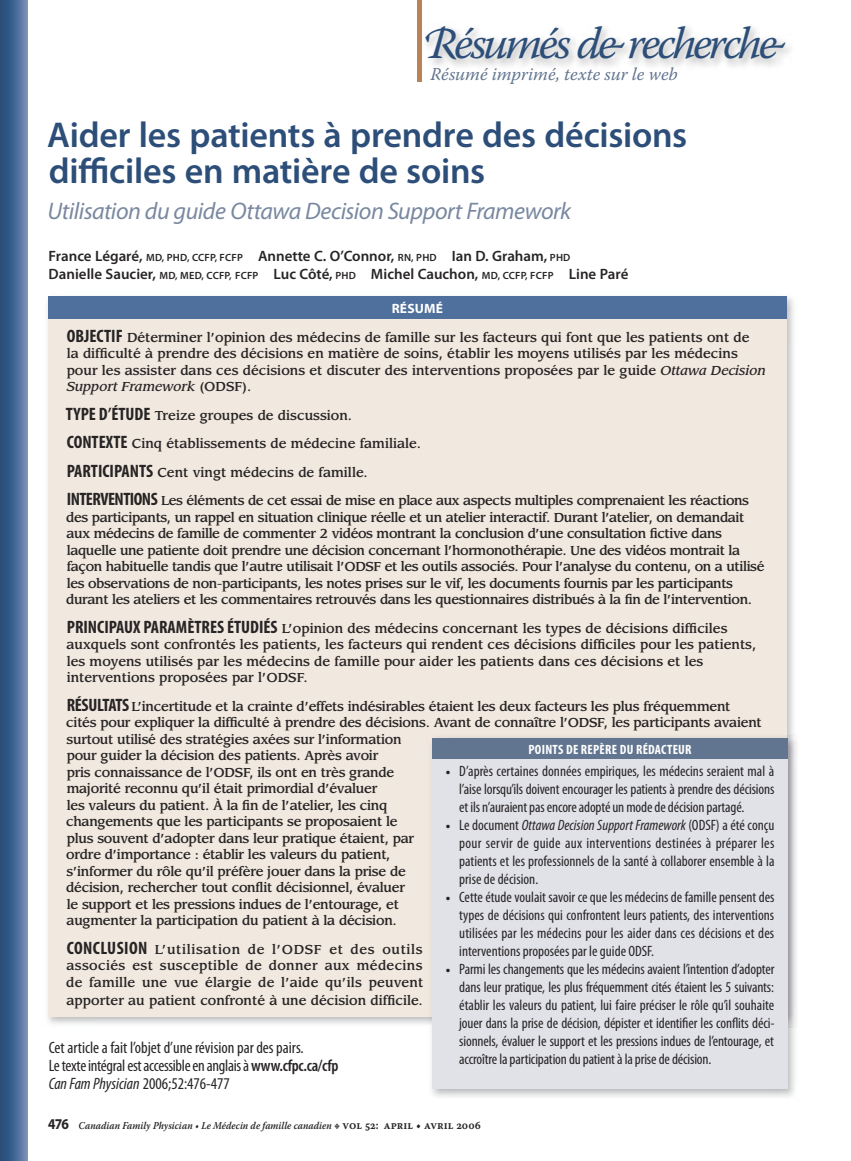
<style>
.page{position:relative;width:851px;height:1161px;background:#fff}
.page>*{position:absolute;margin:0;border:0;box-sizing:border-box;transform-origin:0 0}
.t1{font:italic 45px "Warnock Pro";letter-spacing:-.07em;color:#2c4e78}
.t2{font:600 36px/36px "Myriad Pro";letter-spacing:-.005em;color:#2c4e78}
.t3{font:italic 24px "Myriad Pro";letter-spacing:-.02em;color:#7988a0}
.t4{font:italic 18px "Warnock Pro";color:#627590}
.t5{font:condensed 16.5px/18px "Myriad Pro";letter-spacing:-.01em;color:#272425}
.t6{font:condensed 15px/18px "Myriad Pro";letter-spacing:-.01em;color:#272425;text-align:justify}
.t7{font:600 15px/18px "Myriad Pro";color:#272425}
.t8{font:700 condensed 13.5px "Myriad Pro";letter-spacing:.02em;color:#fff}
.t9{font:700 13.5px "Myriad Pro";letter-spacing:.015em;color:#fff}
.t10{font:500 12.75px/16.5px "Leawood Std";letter-spacing:-.02em;color:#272425}
.t11{font:500 12.75px/16.5px "Leawood Std";color:#272425}
.t12{font:italic 600 10.5px "Warnock Pro";color:#272425;scale:.9 1}
.s1{font-size:10.5px}
.s2{font-family:"Myriad Pro";font-weight:700;font-stretch:condensed;font-size:18px}
.s3{font-style:italic}
.s4{font-weight:700;font-stretch:normal;font-size:13.5px}
.s5{font-weight:600}
.s6{font-family:"Myriad Pro";font-weight:700;font-style:normal;font-size:15px}
.s7{font-family:"Warnock Pro Capt";font-weight:400;font-style:normal;font-size:12px}
.s8{font-family:"Warnock Pro Semibold Capt";font-weight:400;font-style:normal;font-size:12px}
</style>
<div class="page">
<svg style="left:0;top:0;width:27px;height:1161px;background:#456793"></svg>
<div style="left:417px;top:0;width:5px;height:82px;background:#b98257"></div>
<img style="left:47px;top:296px;width:747px;height:48px">
<img style="left:786px;top:344px;width:8px;height:390px">
<div style="left:48px;top:297px;width:738px;height:720px;background:#f1e9df"></div>
<div style="left:48px;top:297px;width:738px;height:22px;background:#4f6f9c"></div>
<img style="left:427px;top:734px;width:370px;height:294px">
<img style="left:427px;top:734px;width:359px;height:283px">
<div style="left:432px;top:739px;width:356px;height:350px;background:#e1e2e8"></div>
<div style="left:432px;top:738px;width:356px;height:21px;background:#627590"></div>
<h1 class="t1" style="left:421px;top:17px;width:357px">Résumés de recherche</h1>
<h3 class="t4" style="left:430px;top:64px;width:249px">Résumé imprimé, texte sur le web</h3>
<h2 class="t2" style="left:47px;top:117px;width:641px">Aider les patients à prendre des décisions difficiles en matière de soins</h2>
<h3 class="t3" style="left:47px;top:198px;width:525px">Utilisation du guide Ottawa Decision Support Framework</h3>
<p class="t7" style="left:49px;top:247px;width:581px">France Légaré, <span class="s1">MD, PHD, CCFP, FCFP</span> Annette C. O’Connor, <span class="s1">RN, PHD</span> Ian D. Graham, <span class="s1">PHD<br></span>Danielle Saucier, <span class="s1">MD, MED, CCFP, FCFP</span> Luc Côté, <span class="s1">PHD</span> Michel Cauchon, <span class="s1">MD, CCFP, FCFP</span> Line Paré</p>
<p class="t9" style="left:391px;top:301px;width:53px">RÉSUMÉ</p>
<p class="t11" style="left:67px;top:329px;width:700px"><span class="s2">OBJECTIF</span> Déterminer l’opinion des médecins de famille sur les facteurs qui font que les patients ont de<br>la difficulté à prendre des décisions en matière de soins, établir les moyens utilisés par les médecins pour les assister dans ces décisions et discuter des interventions proposées par le guide <span class="s3">Ottawa Decision Support Framework</span> (ODSF).</p>
<p class="t11" style="left:66px;top:407px;width:288px"><span class="s2">TYPE D’ÉTUDE</span> Treize groupes de discussion.</p>
<p class="t11" style="left:67px;top:436px;width:356px"><span class="s2">CONTEXTE</span> Cinq établissements de médecine familiale.</p>
<p class="t11" style="left:67px;top:464px;width:302px"><span class="s2">PARTICIPANTS</span> Cent vingt médecins de famille.</p>
<p class="t10" style="left:66px;top:493px;width:699px"><span class="s2">INTERVENTIONS</span> Les éléments de cet essai de mise en place aux aspects multiples comprenaient les réactions des participants, un rappel en situation clinique réelle et un atelier interactif. Durant l’atelier, on demandait aux médecins de famille de commenter 2 vidéos montrant la conclusion d’une consultation fictive dans laquelle une patiente doit prendre une décision concernant l’hormonothérapie. Une des vidéos montrait la façon habituelle tandis que l’autre utilisait l’ODSF et les outils associés. Pour l’analyse du contenu, on a utilisé les observations de non-participants, les notes prises sur le vif, les documents fournis par les participants durant les ateliers et les commentaires retrouvés dans les questionnaires distribués à la fin de l’intervention.</p>
<p class="t11" style="left:67px;top:620px;width:691px"><span class="s2">PRINCIPAUX PARAMÈTRES ÉTUDIÉS</span> L’opinion des médecins concernant les types de décisions difficiles auxquels sont confrontés les patients, les facteurs qui rendent ces décisions difficiles pour les patients, les moyens utilisés par les médecins de famille pour aider les patients dans ces décisions et les interventions proposées par l’ODSF.</p>
<p class="t10" style="left:66px;top:698px;width:697px"><span class="s2">RÉSULTATS</span> L’incertitude et la crainte d’effets indésirables étaient les deux facteurs les plus fréquemment cités pour expliquer la difficulté à prendre des décisions. Avant de connaître l’ODSF, les participants avaient surtout utilisé des stratégies axées sur l’information<br>pour guider la décision des patients. Après avoir<br>pris connaissance de l’ODSF, ils ont en très grande<br>majorité reconnu qu’il était primordial d’évaluer<br>les valeurs du patient. À la fin de l’atelier, les cinq<br>changements que les participants se proposaient le<br>plus souvent d’adopter dans leur pratique étaient, par<br>ordre d’importance : établir les valeurs du patient,<br>s’informer du rôle qu’il préfère jouer dans la prise de<br>décision, rechercher tout conflit décisionnel, évaluer<br>le support et les pressions indues de l’entourage, et<br>augmenter la participation du patient à la décision.</p>
<p class="t10" style="left:66px;top:941px;width:358px;text-align:justify"><span class="s2">CONCLUSION</span> L’utilisation de l’ODSF et des outils associés est susceptible de donner aux médecins de famille une vue élargie de l’aide qu’ils peuvent</p>
<p class="t11" style="left:67px;top:992px;width:358px">apporter au patient confronté à une décision difficile.</p>
<p class="t8" style="left:528px;top:742px;width:165px">POINTS DE REPÈRE DU RÉDACTEUR</p>
<p class="t6" style="left:459px;top:763px;width:316px;text-indent:-14px"><span class="s4">•</span> D’après certaines données empiriques, les médecins seraient mal à l’aise lorsqu’ils doivent encourager les patients à prendre des décisions et ils n’auraient pas encore adopté un mode de décision partagé.</p>
<p class="t6" style="left:459px;top:817px;width:317px;text-indent:-14px"><span class="s4">•</span> Le document <span class="s3">Ottawa Decision Support Framework</span> (ODSF) a été conçu pour servir de guide aux interventions destinées à préparer les patients et les professionnels de la santé à collaborer ensemble à la prise de décision.</p>
<p class="t6" style="left:459px;top:889px;width:317px;text-indent:-14px"><span class="s4">•</span> Cette étude voulait savoir ce que les médecins de famille pensent des types de décisions qui confrontent leurs patients, des interventions utilisées par les médecins pour les aider dans ces décisions et des interventions proposées par le guide ODSF.</p>
<p class="t6" style="left:459px;top:961px;width:317px;text-indent:-14px"><span class="s4">•</span> Parmi les changements que les médecins avaient l’intention d’adopter dans leur pratique, les plus fréquemment cités étaient les 5 suivants: établir les valeurs du patient, lui faire préciser le rôle qu’il souhaite jouer dans la prise de décision, dépister et identifier les conflits déci&shy;sionnels, évaluer le support et les pressions indues de l’entourage, et accroître la participation du patient à la prise de décision.</p>
<p class="t5" style="left:49px;top:1039px;width:291px">Cet article a fait l’objet d’une révision par des pairs.<br>Le texte intégral est accessible en anglais à <span class="s5">www.cfpc.ca/cfp<br></span><span class="s3">Can Fam Physician</span> 2006;52:476-477</p>
<p class="t12" style="left:48px;top:1119px;width:482px"><span class="s6">476</span> Canadian Family Physician • Le Médecin de famille canadien <span class="s7">d</span> <span class="s8">VOL 52: APRIL • AVRIL 2006</span></p>
</div>
